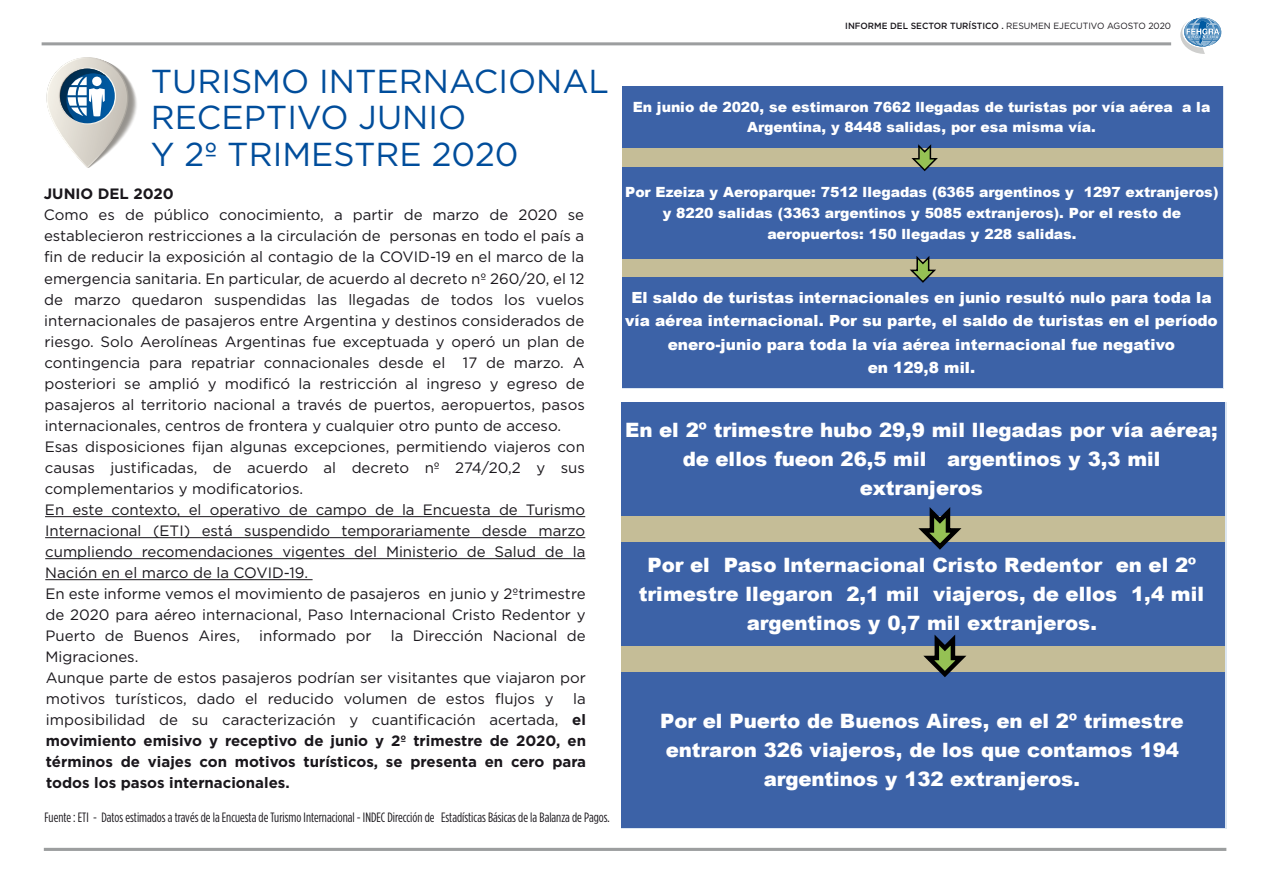
<style>
.page{position:relative;width:1265px;height:895px;background:#fff}
.page>*{position:absolute;margin:0;border:0;box-sizing:border-box;transform-origin:0 0}
.t1{font:33.15px/36.2px "Gotham";color:#004d9b}
.t2{font:900 19.8px/29.1px "Arial";letter-spacing:-.01em;color:#fff;text-align:center}
.t3{font:900 15.3px/23.2px "Arial";letter-spacing:-.01em;color:#fff;text-align:center}
.t4{font:15px/21px "Gotham";color:#1a171c}
.t5{font:700 15px/21px "Gotham";color:#1a171c;text-align:justify}
.t6{font:900 14.1px/20.7px "Arial";letter-spacing:-.01em;color:#fff;text-align:center}
.t7{font:13.5px "Gotham Condensed";color:#1a171c}
.t8{font:500 9px "Gotham";color:#1a171c;scale:.96 1}
.s1{font-weight:400}
</style>
<div class="page">
<hr style="left:45px;top:516px;width:540px;height:1px;background:#1a171c">
<hr style="left:45px;top:537px;width:540px;height:1px;background:#1a171c">
<hr style="left:45px;top:558px;width:540px;height:1px;background:#1a171c">
<hr style="left:45px;top:579px;width:267px;height:1px;background:#1a171c">
<svg style="left:46px;top:57px;width:91px;height:111px"></svg>
<hr style="left:44px;top:847px;width:1182px;height:3px;background:#9c9e9f">
<svg style="left:1180px;top:17px;width:42px;height:37px"></svg>
<hr style="left:42px;top:42px;width:1129px;height:3px;background:#9c9e9f">
<div style="left:622px;top:86px;width:601px;height:63px;background:#3c62a7"></div>
<hr style="left:1223px;top:86px;width:1px;height:63px;background:#dce6f1">
<div style="left:622px;top:148px;width:601px;height:19px;background:#c5bd97"></div>
<svg style="left:1223px;top:149px;width:1px;height:18px"></svg>
<div style="left:622px;top:167px;width:601px;height:92px;background:#3c62a7"></div>
<hr style="left:1223px;top:167px;width:1px;height:92px;background:#dce6f1">
<div style="left:622px;top:259px;width:601px;height:19px;background:#c5bd97"></div>
<svg style="left:1223px;top:259px;width:1px;height:18px"></svg>
<div style="left:622px;top:277px;width:601px;height:112px;background:#3c62a7"></div>
<hr style="left:1223px;top:277px;width:1px;height:112px;background:#dce6f1">
<hr style="left:622px;top:388px;width:601px;height:1px;background:#dce6f1">
<svg style="left:911px;top:144px;width:27px;height:28px"></svg>
<svg style="left:910px;top:256px;width:26px;height:27px"></svg>
<div style="left:621px;top:402px;width:605px;height:114px;background:#3c62a7"></div>
<hr style="left:1225px;top:402px;width:1px;height:114px;background:#dce6f1">
<div style="left:621px;top:516px;width:605px;height:26px;background:#c5bd97"></div>
<svg style="left:1225px;top:516px;width:1px;height:26px"></svg>
<div style="left:621px;top:542px;width:605px;height:104px;background:#3c62a7"></div>
<hr style="left:1225px;top:542px;width:1px;height:104px;background:#dce6f1">
<div style="left:621px;top:645px;width:605px;height:27px;background:#c5bd97"></div>
<svg style="left:1225px;top:645px;width:1px;height:26px"></svg>
<div style="left:621px;top:671px;width:605px;height:157px;background:#3c62a7"></div>
<hr style="left:1225px;top:671px;width:1px;height:157px;background:#dce6f1">
<hr style="left:621px;top:827px;width:605px;height:1px;background:#dce6f1">
<svg style="left:918px;top:507px;width:44px;height:43px"></svg>
<svg style="left:917px;top:634px;width:54px;height:43px"></svg>
<p class="t8" style="left:845px;top:20px;width:341px">INFORME DEL SECTOR TURÍSTICO . <span class="s1">RESUMEN EJECUTIVO AGOSTO 2020</span></p>
<h1 class="t1" style="left:151px;top:63px;width:460px">TURISMO INTERNACIONAL<br>RECEPTIVO JUNIO<br>Y 2º TRIMESTRE 2020</h1>
<p class="t5" style="left:44px;top:183px;width:131px">JUNIO DEL 2020</p>
<p class="t4" style="left:44px;top:204px;width:543px">Como es de público conocimiento, a partir de marzo de 2020 se establecieron restricciones a la circulación de personas en todo el país a fin de reducir la exposición al contagio de la COVID-19 en el marco de la emergencia sanitaria. En particular, de acuerdo al decreto nº 260/20, el 12 de marzo quedaron suspendidas las llegadas de todos los vuelos internacionales de pasajeros entre Argentina y destinos considerados de riesgo. Solo Aerolíneas Argentinas fue exceptuada y operó un plan de contingencia para repatriar connacionales desde el 17 de marzo. A posteriori se amplió y modificó la restricción al ingreso y egreso de pasajeros al territorio nacional a través de puertos, aeropuertos, pasos internacionales, centros de frontera y cualquier otro punto de acceso.<br>Esas disposiciones fijan algunas excepciones, permitiendo viajeros con causas justificadas, de acuerdo al decreto nº 274/20,2 y sus complementarios y modificatorios.<br>En este contexto, el operativo de campo de la Encuesta de Turismo Internacional (ETI) está suspendido temporariamente desde marzo cumpliendo recomendaciones vigentes del Ministerio de Salud de la Nación en el marco de la COVID-19.<br>En este informe vemos el movimiento de pasajeros en junio y 2ºtrimestre de 2020 para aéreo internacional, Paso Internacional Cristo Redentor y Puerto de Buenos Aires,</p>
<p class="t4" style="left:259px;top:624px;width:114px">informado por</p>
<p class="t4" style="left:391px;top:624px;width:196px">la Dirección Nacional de</p>
<p class="t4" style="left:46px;top:645px;width:541px">Migraciones.<br>Aunque parte de estos pasajeros podrían ser visitantes que viajaron por motivos turísticos, dado el reducido volumen de estos flujos y</p>
<p class="t5" style="left:46px;top:687px;width:542px;text-indent:527px"><span class="s1">la imposibilidad de su caracterización y cuantificación acertada,</span> el movimiento emisivo y receptivo de junio y 2º trimestre de 2020, en términos de viajes con motivos turísticos, se presenta en cero para todos los pasos internacionales.</p>
<p class="t7" style="left:45px;top:810px;width:566px">Fuente : ETI - Datos estimados a través de la Encuesta de Turismo Internacional - INDEC Dirección de Estadísticas Básicas de la Balanza de Pagos.</p>
<p class="t6" style="left:632px;top:96px;width:579px">En junio de 2020, se estimaron 7662 llegadas de turistas por vía aérea a la<br>Argentina, y 8448 salidas, por esa misma vía.</p>
<p class="t6" style="left:625px;top:181px;width:594px">Por Ezeiza y Aeroparque: 7512 llegadas (6365 argentinos y 1297 extranjeros) y 8220 salidas (3363 argentinos y 5085 extranjeros). Por el resto de aeropuertos: 150 llegadas y 228 salidas.</p>
<p class="t3" style="left:625px;top:285px;width:594px">El saldo de turistas internacionales en junio resultó nulo para toda la vía aérea internacional. Por su parte, el saldo de turistas en el período enero-junio para toda la vía aérea internacional fue negativo<br>en 129,8 mil.</p>
<h2 class="t2" style="left:625px;top:414px;width:594px">En el 2º trimestre hubo 29,9 mil llegadas por vía aérea; de ellos fueon 26,5 mil argentinos y 3,3 mil extranjeros</h2>
<h2 class="t2" style="left:639px;top:549px;width:566px">Por el Paso Internacional Cristo Redentor en el 2º trimestre llegaron 2,1 mil viajeros, de ellos 1,4 mil argentinos y 0,7 mil extranjeros.</h2>
<h2 class="t2" style="left:660px;top:705px;width:525px">Por el Puerto de Buenos Aires, en el 2º trimestre entraron 326 viajeros, de los que contamos 194 argentinos y 132 extranjeros.</h2>
</div>
